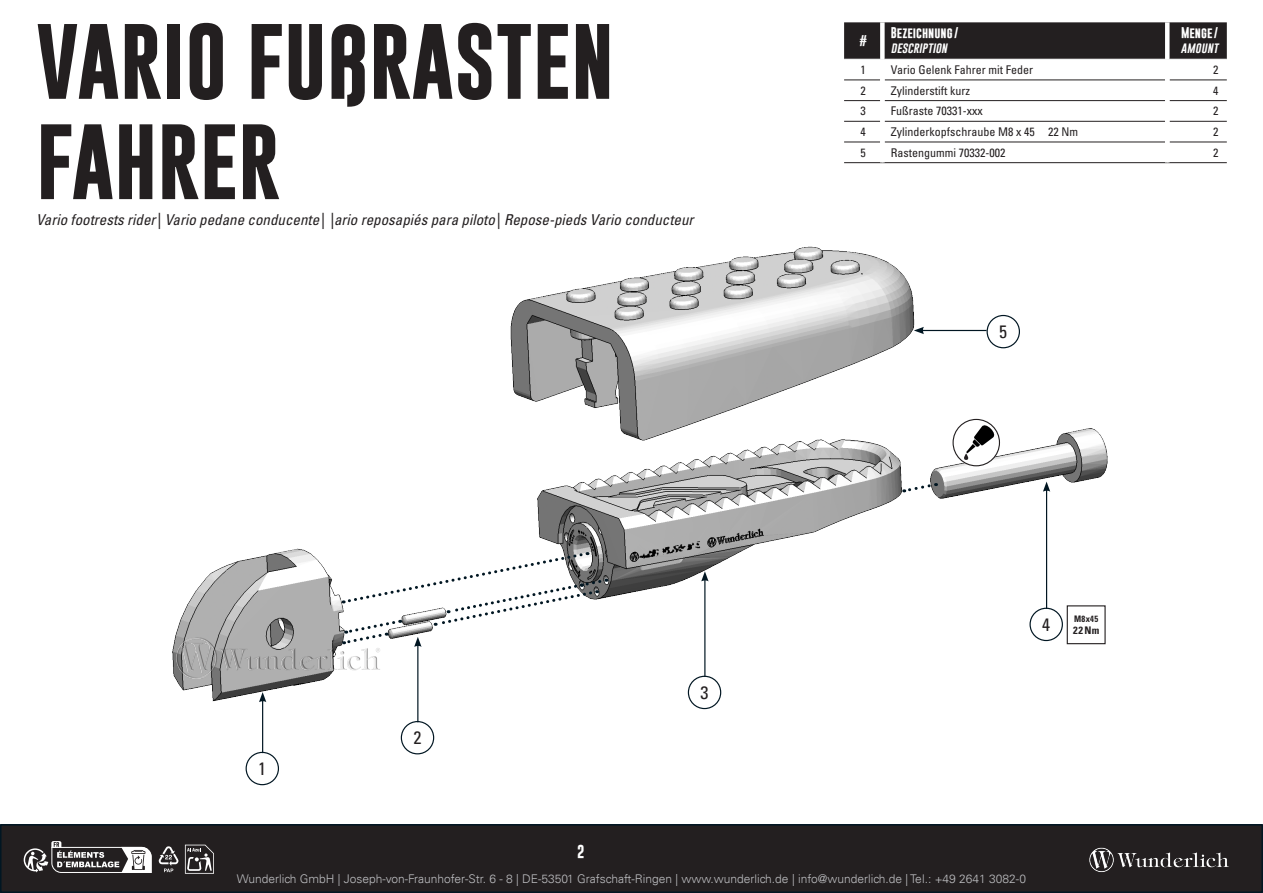
<style>
.page{position:relative;width:1263px;height:893px;background:#fff}
.page>*{position:absolute;margin:0;border:0;box-sizing:border-box;transform-origin:0 0}
.t1{font:700 76.5px/100.4px "Gobold";color:#231f20}
.t2{font:condensed 18px "Univers LT Std";color:#231f20}
.t3{font:italic condensed 15px "Univers LT Std";color:#231f20}
.t4{font:700 13.5px "Gobold";color:#fff}
.t5{font:300 12px "Univers LT";color:#bcbdc0}
.t6{font:condensed 12px "Univers LT Std";color:#231f20}
.t7{font:700 11.25px "Gobold";color:#fff}
.t8{font:italic 11.25px "Gobold";color:#fff}
.t9{font:700 condensed 10.5px "Univers LT Std";color:#231f20}
.t10{font:700 condensed 9px "Univers LT Std";letter-spacing:.05em;color:#231f20;scale:.95 1}
</style>
<div class="page">
<img style="left:172px;top:246px;width:936px;height:483px">
<svg style="left:903px;top:482px;width:33px;height:12px"></svg>
<div style="left:246px;top:752px;width:33px;height:33px;border:1px solid #011622;border-radius:50%"></div>
<hr style="left:262px;top:700px;width:1px;height:53px;background:#011622">
<svg style="left:259px;top:692px;width:7px;height:10px"></svg>
<div style="left:688px;top:676px;width:33px;height:33px;border:1px solid #011622;border-radius:50%"></div>
<hr style="left:704px;top:579px;width:1px;height:98px;background:#011622">
<svg style="left:701px;top:571px;width:8px;height:10px"></svg>
<div style="left:1029px;top:608px;width:34px;height:33px;border:1px solid #011622;border-radius:50%"></div>
<hr style="left:1046px;top:489px;width:1px;height:120px;background:#011622">
<svg style="left:1043px;top:482px;width:7px;height:10px"></svg>
<div style="left:986px;top:315px;width:34px;height:33px;border:1px solid #011622;border-radius:50%"></div>
<hr style="left:922px;top:330px;width:64px;height:1px;background:#011622">
<svg style="left:914px;top:327px;width:10px;height:7px"></svg>
<div style="left:401px;top:721px;width:33px;height:33px;border:1px solid #011622;border-radius:50%"></div>
<hr style="left:417px;top:645px;width:1px;height:77px;background:#011622">
<svg style="left:343px;top:551px;width:264px;height:96px"></svg>
<div style="left:1067px;top:605px;width:39px;height:39px;border:1px solid #231f20"></div>
<svg style="left:953px;top:419px;width:46px;height:47px"></svg>
<div style="left:952px;top:419px;width:48px;height:47px;border:1px solid #231f20;border-radius:50%"></div>
<svg style="left:964px;top:424px;width:31px;height:36px"></svg>
<div style="left:844px;top:22px;width:383px;height:37px;background:#231f20"></div>
<div style="left:880px;top:22px;width:5px;height:37px;background:#fff"></div>
<hr style="left:1165px;top:22px;width:4px;height:37px;background:#fff">
<hr style="left:844px;top:80px;width:36px;height:1px;background:#231f20">
<hr style="left:885px;top:80px;width:280px;height:1px;background:#231f20">
<hr style="left:1169px;top:80px;width:58px;height:1px;background:#231f20">
<hr style="left:844px;top:100px;width:36px;height:1px;background:#231f20">
<hr style="left:885px;top:100px;width:280px;height:1px;background:#231f20">
<hr style="left:1169px;top:100px;width:58px;height:1px;background:#231f20">
<hr style="left:844px;top:121px;width:36px;height:1px;background:#231f20">
<hr style="left:885px;top:121px;width:280px;height:1px;background:#231f20">
<hr style="left:1169px;top:121px;width:58px;height:1px;background:#231f20">
<hr style="left:844px;top:142px;width:36px;height:1px;background:#231f20">
<hr style="left:885px;top:142px;width:280px;height:1px;background:#231f20">
<hr style="left:1169px;top:142px;width:58px;height:1px;background:#231f20">
<hr style="left:844px;top:162px;width:38px;height:1px;background:#231f20">
<hr style="left:882px;top:162px;width:285px;height:1px;background:#231f20">
<hr style="left:1167px;top:162px;width:60px;height:1px;background:#231f20">
<img style="left:176px;top:638px;width:206px;height:40px">
<div style="left:1px;top:825px;width:1261px;height:67px;background:#231f20"></div>
<div style="left:0;top:824px;width:1263px;height:69px;border:2px solid #011622"></div>
<img style="left:1086px;top:824px;width:177px;height:69px">
<svg style="left:158px;top:846px;width:20px;height:26px"></svg>
<svg style="left:24px;top:841px;width:128px;height:32px"></svg>
<svg style="left:185px;top:845px;width:29px;height:29px"></svg>
<h1 class="t1" style="left:36px;top:12px;width:579px">VARIO FUßRASTEN<br>FAHRER</h1>
<p class="t3" style="left:36px;top:210px;width:659px">Vario footrests rider| Vario pedane conducente| |ario reposapiés para piloto| Repose-pieds Vario conducteur</p>
<h2 class="t2" style="left:258px;top:757px;width:9px">1</h2>
<h2 class="t2" style="left:413px;top:726px;width:9px">2</h2>
<h2 class="t2" style="left:700px;top:681px;width:9px">3</h2>
<p class="t7" style="left:859px;top:33px;width:9px">#</p>
<p class="t7" style="left:891px;top:25px;width:69px">Bezeichnung/</p>
<p class="t8" style="left:891px;top:41px;width:60px">DESCRIPTION</p>
<p class="t7" style="left:1181px;top:25px;width:39px">Menge /</p>
<p class="t8" style="left:1181px;top:41px;width:41px">AMOUNT</p>
<p class="t6" style="left:860px;top:62px;width:7px">1</p>
<p class="t6" style="left:891px;top:62px;width:144px">Vario Gelenk Fahrer mit Feder</p>
<p class="t6" style="left:1213px;top:62px;width:7px">2</p>
<p class="t6" style="left:860px;top:83px;width:7px">2</p>
<p class="t6" style="left:891px;top:83px;width:81px">Zylinderstift kurz</p>
<p class="t6" style="left:1213px;top:83px;width:7px">4</p>
<p class="t6" style="left:860px;top:103px;width:7px">3</p>
<p class="t6" style="left:891px;top:103px;width:93px">Fußraste 70331-xxx</p>
<p class="t6" style="left:1213px;top:103px;width:7px">2</p>
<p class="t6" style="left:860px;top:124px;width:7px">4</p>
<p class="t6" style="left:891px;top:124px;width:189px">Zylinderkopfschraube M8 x 45 22 Nm</p>
<p class="t6" style="left:1213px;top:124px;width:7px">2</p>
<p class="t6" style="left:860px;top:145px;width:7px">5</p>
<p class="t6" style="left:891px;top:145px;width:116px">Rastengummi 70332-002</p>
<p class="t6" style="left:1213px;top:145px;width:7px">2</p>
<h2 class="t2" style="left:999px;top:320px;width:9px">5</h2>
<h2 class="t2" style="left:1042px;top:613px;width:9px">4</h2>
<p class="t10" style="left:1074px;top:613px;width:27px">M8x45</p>
<p class="t9" style="left:1073px;top:624px;width:28px">22Nm</p>
<p class="t4" style="left:577px;top:843px;width:9px">2</p>
<p class="t5" style="left:237px;top:871px;width:790px">Wunderlich GmbH | Joseph-von-Fraunhofer-Str. 6 - 8 | DE-53501 Grafschaft-Ringen | www.wunderlich.de | info@wunderlich.de | Tel.: +49 2641 3082-0</p>
<p class="t4" style="left:574px;top:843px;width:16px">02</p>
</div>
